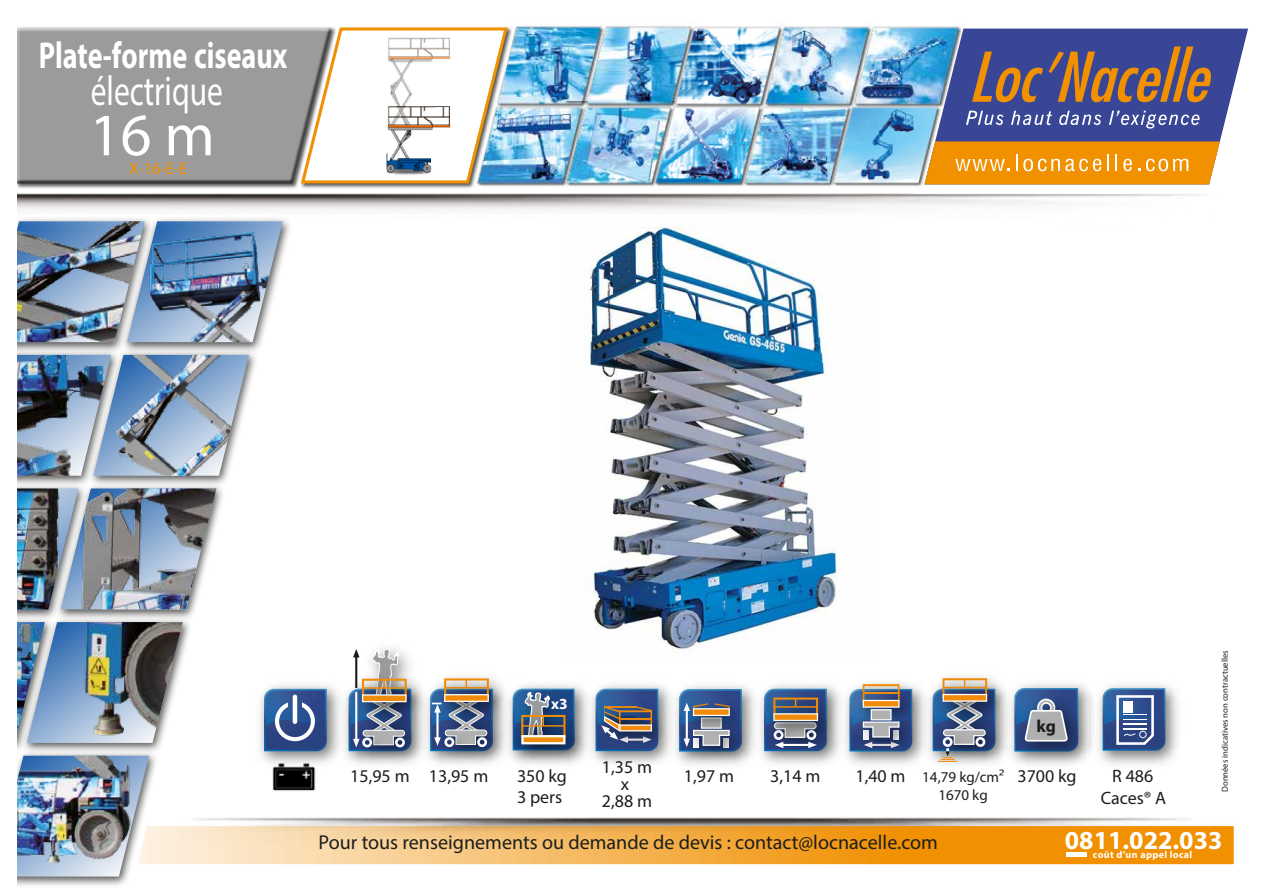
<style>
.page{position:relative;width:1263px;height:893px;background:#fff}
.page>*{position:absolute;margin:0;border:0;box-sizing:border-box;transform-origin:0 0}
.t1{font:60.45px "Myriad Pro";color:#fff}
.t2{font:42px "Myriad Pro";color:#fff;scale:.75 1}
.t3{font:700 37.5px "Myriad Pro";color:#fff;scale:.75 1}
.t4{font:700 25.95px "Myriad Pro";color:#fff}
.t5{font:20.1px "Myriad Pro";color:#1d1e1c}
.t6{font:18px/17px "Myriad Pro";color:#1d1d1b;text-align:center}
.t7{font:700 17.4px "Myriad Pro";color:#1d1d1b}
.t8{font:16.65px "Myriad Pro";color:#f29100}
.t9{font:700 15.45px "Myriad Pro";color:#fff}
.t10{font:15px/18px "Myriad Pro";color:#1d1d1b;text-align:center}
.t11{font:700 10.05px "Myriad Pro";letter-spacing:.03em;color:#fff}
.t12{font:8.7px "Myriad Pro";color:#1d1e1c}
</style>
<div class="page">
<svg style="left:120px;top:353px;width:136px;height:130px"></svg>
<svg style="left:17px;top:487px;width:37px;height:130px"></svg>
<svg style="left:154px;top:342px;width:107px;height:11px"></svg>
<svg style="left:17px;top:353px;width:103px;height:134px"></svg>
<img style="left:111px;top:355px;width:138px;height:121px">
<img style="left:17px;top:355px;width:94px;height:121px">
<svg style="left:17px;top:342px;width:137px;height:11px;background:#bfbfbf"></svg>
<img style="left:145px;top:262px;width:137px;height:80px">
<img style="left:17px;top:262px;width:128px;height:80px">
<svg style="left:54px;top:483px;width:169px;height:134px"></svg>
<img style="left:17px;top:488px;width:44px;height:121px">
<img style="left:61px;top:488px;width:155px;height:121px">
<svg style="left:20px;top:617px;width:169px;height:5px"></svg>
<svg style="left:17px;top:876px;width:111px;height:10px"></svg>
<img style="left:17px;top:622px;width:1217px;height:254px">
<img style="left:17px;top:193px;width:1182px;height:69px">
<svg style="left:17px;top:186px;width:271px;height:3px"></svg>
<svg style="left:17px;top:27px;width:271px;height:159px;background:#9a9999"></svg>
<div style="left:914px;top:18px;width:342px;height:176px;background:#fff"></div>
<svg style="left:942px;top:29px;width:306px;height:112px;background:#4c58a0"></svg>
<svg style="left:972px;top:46px;width:239px;height:56px;background:#775f63"></svg>
<svg style="left:942px;top:141px;width:278px;height:43px;background:#f09918"></svg>
<svg style="left:966px;top:111px;width:37px;height:14px"></svg>
<svg style="left:1011px;top:111px;width:41px;height:14px"></svg>
<svg style="left:1059px;top:111px;width:42px;height:14px"></svg>
<svg style="left:1109px;top:111px;width:90px;height:18px;background:#636dac"></svg>
<img style="left:553px;top:26px;width:31px;height:75px">
<img style="left:695px;top:26px;width:68px;height:75px">
<img style="left:586px;top:111px;width:67px;height:76px">
<img style="left:553px;top:101px;width:33px;height:86px">
<img style="left:763px;top:26px;width:89px;height:75px">
<img style="left:764px;top:101px;width:67px;height:85px">
<img style="left:653px;top:101px;width:111px;height:85px">
<img style="left:852px;top:26px;width:111px;height:85px">
<img style="left:831px;top:101px;width:111px;height:85px">
<img style="left:584px;top:25px;width:111px;height:86px">
<img style="left:288px;top:26px;width:265px;height:163px">
<img style="left:562px;top:215px;width:312px;height:449px">
<h3 class="t3" style="left:39px;top:31px;width:333px">Plate-forme ciseaux</h3>
<h2 class="t2" style="left:91px;top:65px;width:178px">électrique</h2>
<h1 class="t1" style="left:90px;top:98px;width:127px">16 m</h1>
<p class="t8" style="left:129px;top:159px;width:60px">X-16-E-E</p>
<p class="t9" style="left:551px;top:693px;width:18px">x3</p>
<p class="t7" style="left:1036px;top:715px;width:21px">kg</p>
<p class="t6" style="left:602px;top:758px;width:52px">1,35 m x<br>2,88 m</p>
<p class="t6" style="left:1101px;top:765px;width:67px;line-height:21.3px">R 486<br>Caces® A</p>
<p class="t10" style="left:922px;top:767px;width:83px">14,79 kg/cm²<br>1670 kg</p>
<p class="t6" style="left:350px;top:767px;width:139px">15,95 m 13,95 m</p>
<p class="t6" style="left:517px;top:765px;width:51px;line-height:21px;text-align:left">350 kg<br>3 pers</p>
<p class="t6" style="left:684px;top:767px;width:52px">1,97 m</p>
<p class="t6" style="left:770px;top:767px;width:52px">3,14 m</p>
<p class="t6" style="left:855px;top:767px;width:52px">1,40 m</p>
<p class="t6" style="left:1017px;top:767px;width:61px">3700 kg</p>
<p class="t12" style="left:1219px;top:792px;width:143px;rotate:-90deg">Données indicatives non contractuelles</p>
<p class="t5" style="left:319px;top:830px;width:621px">Pour tous renseignements ou demande de devis : contact@locnacelle.com</p>
<h3 class="t4" style="left:1065px;top:823px;width:159px">0811.022.033</h3>
<p class="t11" style="left:1093px;top:848px;width:101px">coût d’un appel local</p>
</div>
